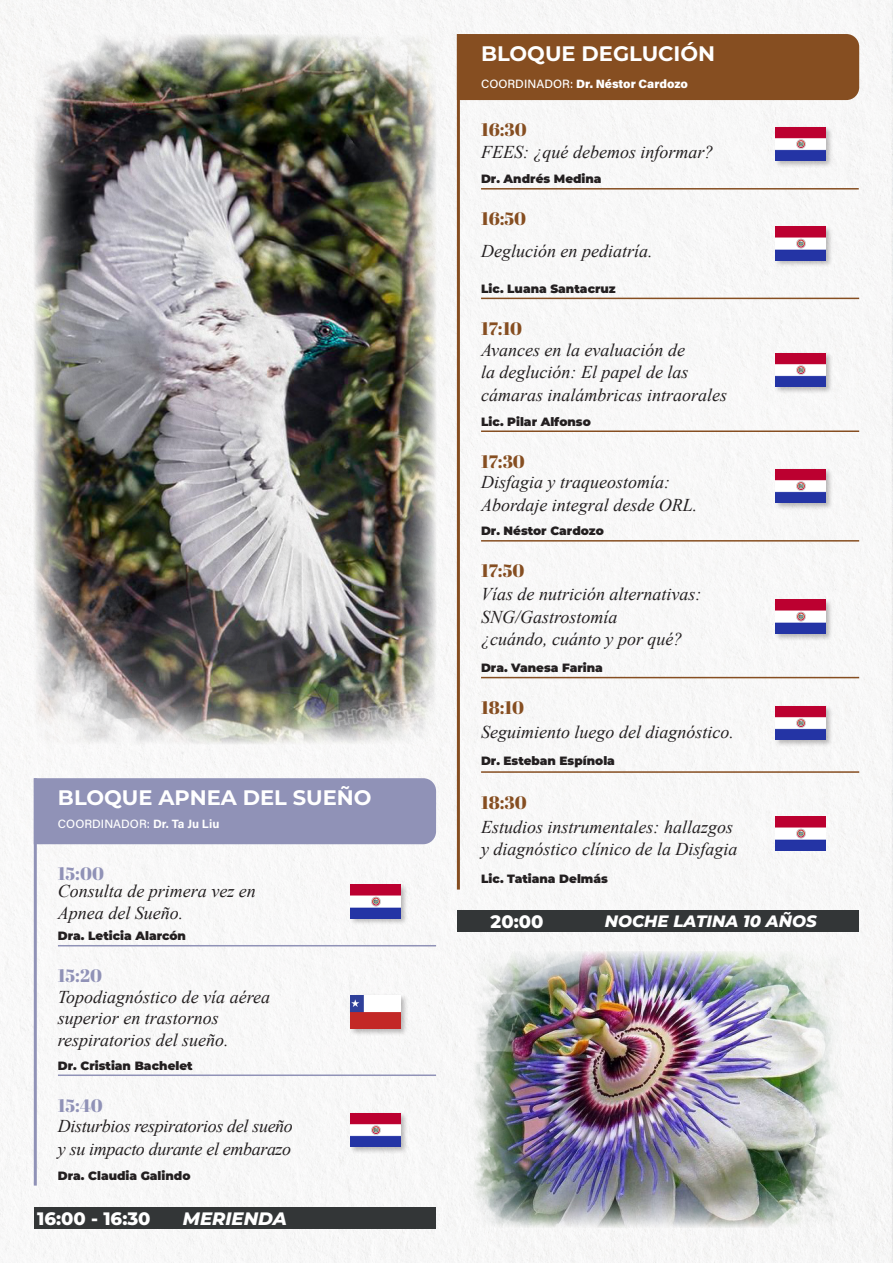
<style>
.page{position:relative;width:893px;height:1263px;background:#fff}
.page>*{position:absolute;margin:0;border:0;box-sizing:border-box;transform-origin:0 0}
.t1{font:700 21px "Montserrat";color:#fff}
.t2{font:italic 18px/22.5px "Times New Roman";color:#231f20}
.t3{font:italic 18px/22.5px "Times New Roman";letter-spacing:-.02em;color:#231f20}
.t4{font:18px "Abril Fatface";color:#864e21}
.t5{font:800 18px "Montserrat";color:#fff}
.t6{font:18px "Abril Fatface";color:#9092b7}
.t7{font:italic 800 18px "Montserrat";color:#fff}
.t8{font:italic 800 16.5px "Montserrat";color:#fff}
.t9{font:900 12px "Montserrat";color:#231f20}
.t10{font:12px "Acumin Variable Concept";color:#fff}
</style>
<div class="page">
<img style="left:0;top:0;width:893px;height:1263px">
<div style="left:460px;top:34px;width:399px;height:66px;background:#864e21"></div>
<hr style="left:457px;top:34px;width:3px;height:855px;background:#864e21">
<hr style="left:481px;top:188px;width:378px;height:2px;background:#864e21">
<hr style="left:481px;top:298px;width:378px;height:1px;background:#864e21">
<hr style="left:481px;top:430px;width:378px;height:2px;background:#864e21">
<hr style="left:481px;top:540px;width:378px;height:2px;background:#864e21">
<hr style="left:481px;top:677px;width:378px;height:1px;background:#864e21">
<hr style="left:481px;top:771px;width:378px;height:2px;background:#864e21">
<div style="left:457px;top:911px;width:402px;height:21px;background:#333637"></div>
<div style="left:774px;top:225px;width:59px;height:43px;background:#231f20;opacity:.3"></div>
<img style="left:776px;top:227px;width:50px;height:33px">
<div style="left:774px;top:126px;width:59px;height:42px;background:#231f20;opacity:.3"></div>
<img style="left:776px;top:127px;width:50px;height:34px">
<div style="left:774px;top:351px;width:59px;height:43px;background:#231f20;opacity:.3"></div>
<img style="left:776px;top:353px;width:50px;height:34px">
<div style="left:774px;top:468px;width:59px;height:42px;background:#231f20;opacity:.3"></div>
<img style="left:776px;top:469px;width:50px;height:34px">
<div style="left:774px;top:598px;width:59px;height:43px;background:#231f20;opacity:.3"></div>
<img style="left:776px;top:600px;width:50px;height:33px">
<div style="left:774px;top:705px;width:59px;height:42px;background:#231f20;opacity:.3"></div>
<img style="left:776px;top:706px;width:50px;height:34px">
<img style="left:776px;top:816px;width:50px;height:34px">
<div style="left:37px;top:778px;width:399px;height:66px;background:#9092b7"></div>
<hr style="left:34px;top:778px;width:3px;height:407px;background:#9092b7">
<hr style="left:58px;top:945px;width:378px;height:1px;background:#9092b7">
<hr style="left:58px;top:1074px;width:378px;height:2px;background:#9092b7">
<div style="left:34px;top:1207px;width:402px;height:22px;background:#333637"></div>
<div style="left:349px;top:883px;width:59px;height:43px;background:#231f20;opacity:.3"></div>
<img style="left:351px;top:885px;width:50px;height:33px">
<div style="left:349px;top:993px;width:59px;height:43px;background:#231f20;opacity:.3"></div>
<img style="left:351px;top:995px;width:50px;height:34px">
<div style="left:349px;top:1111px;width:59px;height:43px;background:#231f20;opacity:.3"></div>
<img style="left:351px;top:1113px;width:50px;height:34px">
<img style="left:34px;top:34px;width:402px;height:710px">
<img style="left:473px;top:951px;width:370px;height:276px">
<p class="t1" style="left:58px;top:782px;width:315px">BLOQUE APNEA DEL SUEÑO</p>
<p class="t10" style="left:58px;top:815px;width:163px">COORDINADOR: Dr. Ta Ju Liu</p>
<p class="t6" style="left:58px;top:861px;width:48px">15:00</p>
<p class="t2" style="left:58px;top:880px;width:199px;line-height:21.6px">Consulta de primera vez en<br>Apnea del Sueño.</p>
<p class="t9" style="left:58px;top:927px;width:130px">Dra. Leticia Alarcón</p>
<p class="t6" style="left:58px;top:963px;width:46px">15:20</p>
<p class="t2" style="left:58px;top:985px;width:214px;line-height:21.6px">Topodiagnóstico de vía aérea superior en trastornos respiratorios del sueño.</p>
<p class="t9" style="left:58px;top:1057px;width:136px">Dr. Cristian Bachelet</p>
<p class="t6" style="left:58px;top:1093px;width:46px">15:40</p>
<p class="t3" style="left:58px;top:1115px;width:236px">Disturbios respiratorios del sueño y su impacto durante el embarazo</p>
<p class="t9" style="left:58px;top:1166px;width:134px">Dra. Claudia Galindo</p>
<p class="t5" style="left:37px;top:1205px;width:115px">16:00 - 16:30</p>
<p class="t7" style="left:183px;top:1205px;width:106px">MERIENDA</p>
<p class="t1" style="left:481px;top:38px;width:236px">BLOQUE DEGLUCIÓN</p>
<p class="t10" style="left:481px;top:76px;width:208px">COORDINADOR: Dr. Néstor Cardozo</p>
<p class="t4" style="left:481px;top:117px;width:47px">16:30</p>
<p class="t2" style="left:481px;top:140px;width:234px">FEES: ¿qué debemos informar?</p>
<p class="t9" style="left:481px;top:170px;width:122px">Dr. Andrés Medina</p>
<p class="t4" style="left:481px;top:206px;width:47px">16:50</p>
<p class="t2" style="left:481px;top:239px;width:173px">Deglución en pediatría.</p>
<p class="t9" style="left:481px;top:280px;width:136px">Lic. Luana Santacruz</p>
<p class="t4" style="left:481px;top:316px;width:43px">17:10</p>
<p class="t2" style="left:481px;top:338px;width:248px">Avances en la evaluación de<br>la deglución: El papel de las cámaras inalámbricas intraorales</p>
<p class="t9" style="left:481px;top:413px;width:111px">Lic. Pilar Alfonso</p>
<p class="t4" style="left:481px;top:449px;width:45px">17:30</p>
<p class="t2" style="left:481px;top:471px;width:218px">Disfagia y traqueostomía:<br>Abordaje integral desde ORL.</p>
<p class="t9" style="left:481px;top:522px;width:124px">Dr. Néstor Cardozo</p>
<p class="t4" style="left:481px;top:558px;width:45px">17:50</p>
<p class="t2" style="left:481px;top:583px;width:222px">Vías de nutrición alternativas:<br>SNG/Gastrostomía<br>¿cuándo, cuánto y por qué?</p>
<p class="t9" style="left:481px;top:659px;width:123px">Dra. Vanesa Farina</p>
<p class="t4" style="left:481px;top:695px;width:45px">18:10</p>
<p class="t2" style="left:481px;top:720px;width:254px">Seguimiento luego del diagnóstico.</p>
<p class="t9" style="left:481px;top:752px;width:135px">Dr. Esteban Espínola</p>
<p class="t4" style="left:481px;top:790px;width:47px">18:30</p>
<p class="t2" style="left:481px;top:815px;width:258px">Estudios instrumentales: hallazgos y diagnóstico clínico de la Disfagia</p>
<p class="t9" style="left:481px;top:870px;width:128px">Lic. Tatiana Delmás</p>
<p class="t5" style="left:491px;top:909px;width:54px">20:00</p>
<p class="t8" style="left:605px;top:909px;width:214px">NOCHE LATINA 10 AÑOS</p>
</div>
